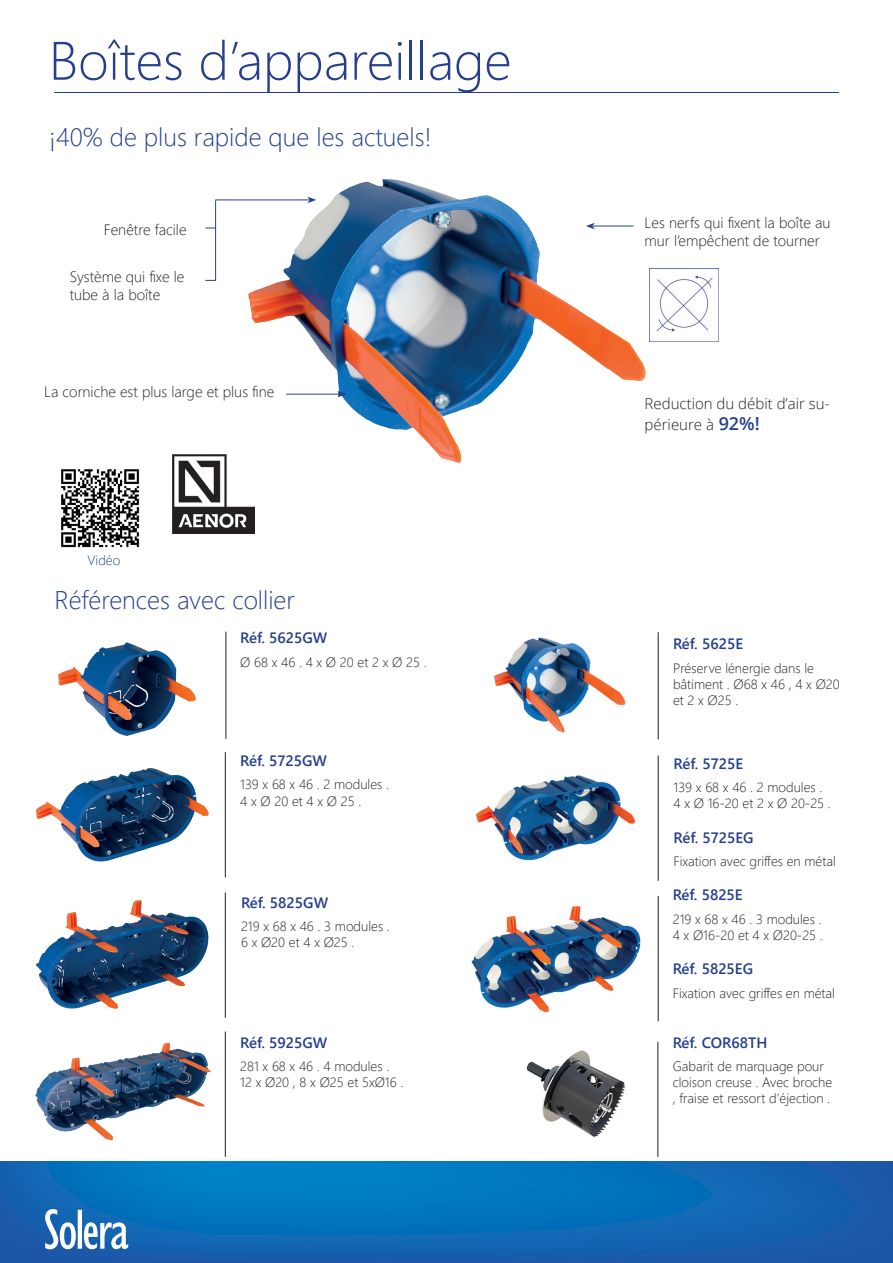
<style>
.page{position:relative;width:893px;height:1263px;background:#fff}
.page>*{position:absolute;margin:0;border:0;box-sizing:border-box;transform-origin:0 0}
.t1{font:300 54px "Segoe UI";color:#253f8e}
.t2{font:300 25.5px "Segoe UI";color:#253f8e}
.t3{font:300 15px/18px "Segoe UI";color:#231f20}
.t4{font:600 15px "Segoe UI";color:#253f8e}
.t5{font:300 15px/21.6px "Open Sans";color:#231f20}
.t6{font:300 13.5px/16.2px "Segoe UI";color:#231f20}
.t7{font:300 13.5px "Segoe UI";color:#253f8e}
.s1{font-weight:600;font-size:18px;color:#253f8e}
</style>
<div class="page">
<img style="left:0;top:1162px;width:893px;height:101px">
<img style="left:246px;top:179px;width:400px;height:284px">
<hr style="left:592px;top:226px;width:42px;height:1px;background:#253f8e">
<svg style="left:586px;top:223px;width:9px;height:6px"></svg>
<img style="left:656px;top:269px;width:63px;height:72px">
<hr style="left:286px;top:394px;width:54px;height:1px;background:#253f8e">
<svg style="left:337px;top:391px;width:9px;height:6px"></svg>
<hr style="left:215px;top:200px;width:95px;height:1px;background:#253f8e">
<svg style="left:307px;top:197px;width:9px;height:6px"></svg>
<hr style="left:215px;top:200px;width:1px;height:81px;background:#253f8e">
<img style="left:58px;top:642px;width:138px;height:94px">
<img style="left:494px;top:638px;width:131px;height:95px">
<img style="left:35px;top:900px;width:174px;height:109px">
<img style="left:471px;top:905px;width:169px;height:107px">
<img style="left:35px;top:1043px;width:175px;height:97px">
<hr style="left:226px;top:632px;width:1px;height:107px;background:#231f20">
<hr style="left:658px;top:632px;width:1px;height:107px;background:#231f20">
<hr style="left:225px;top:892px;width:1px;height:126px;background:#231f20">
<hr style="left:658px;top:896px;width:1px;height:125px;background:#231f20">
<hr style="left:225px;top:1031px;width:1px;height:126px;background:#231f20">
<svg style="left:45px;top:1209px;width:83px;height:40px"></svg>
<img style="left:35px;top:768px;width:174px;height:94px">
<img style="left:476px;top:776px;width:159px;height:85px">
<hr style="left:225px;top:752px;width:1px;height:125px;background:#231f20">
<hr style="left:658px;top:755px;width:1px;height:126px;background:#231f20">
<img style="left:526px;top:1050px;width:99px;height:87px">
<hr style="left:657px;top:1042px;width:1px;height:115px;background:#231f20">
<img style="left:172px;top:455px;width:82px;height:79px">
<hr style="left:54px;top:92px;width:785px;height:1px;background:#253f8e">
<img style="left:61px;top:469px;width:79px;height:79px">
<h1 class="t1" style="left:49px;top:17px;width:464px">Boîtes d’appareillage</h1>
<h2 class="t2" style="left:49px;top:116px;width:384px">¡40% de plus rapide que les actuels!</h2>
<p class="t3" style="left:104px;top:220px;width:84px">Fenêtre facile</p>
<p class="t3" style="left:70px;top:267px;width:116px">Système qui fixe le tube à la boîte</p>
<p class="t3" style="left:44px;top:382px;width:232px">La corniche est plus large et plus fine</p>
<p class="t7" style="left:87px;top:549px;width:34px">Vidéo</p>
<h2 class="t2" style="left:55px;top:579px;width:242px">Références avec collier</h2>
<p class="t4" style="left:240px;top:626px;width:89px">Réf. 5625GW</p>
<p class="t6" style="left:240px;top:653px;width:188px">Ø 68 x 46 . 4 x Ø 20 et 2 x Ø 25 .</p>
<p class="t4" style="left:240px;top:748px;width:88px">Réf. 5725GW</p>
<p class="t6" style="left:240px;top:776px;width:150px">139 x 68 x 46 . 2 modules .<br>4 x Ø 20 et 4 x Ø 25 .</p>
<p class="t4" style="left:241px;top:890px;width:89px">Réf. 5825GW</p>
<p class="t6" style="left:241px;top:917px;width:150px">219 x 68 x 46 . 3 modules .<br>6 x Ø20 et 4 x Ø25 .</p>
<p class="t4" style="left:240px;top:1030px;width:89px">Réf. 5925GW</p>
<p class="t6" style="left:240px;top:1057px;width:165px">281 x 68 x 46 . 4 modules .<br>12 x Ø20 , 8 x Ø25 et 5xØ16 .</p>
<p class="t3" style="left:645px;top:213px;width:187px">Les nerfs qui fixent la boîte au mur l’empêchent de tourner</p>
<p class="t5" style="left:645px;top:392px;width:186px">Reduction du débit d’air su&shy;périeure à <span class="s1">92%!</span></p>
<p class="t4" style="left:673px;top:632px;width:72px">Réf. 5625E</p>
<p class="t6" style="left:673px;top:659px;width:168px">Préserve lénergie dans le bâtiment . Ø68 x 46 , 4 x Ø20 et 2 x Ø25 .</p>
<p class="t4" style="left:673px;top:751px;width:71px">Réf. 5725E</p>
<p class="t6" style="left:673px;top:779px;width:159px">139 x 68 x 46 . 2 modules .<br>4 x Ø 16-20 et 2 x Ø 20-25 .</p>
<p class="t4" style="left:673px;top:825px;width:82px">Réf. 5725EG</p>
<p class="t6" style="left:673px;top:852px;width:164px">Fixation avec griffes en métal</p>
<p class="t4" style="left:673px;top:883px;width:71px">Réf. 5825E</p>
<p class="t6" style="left:673px;top:910px;width:152px">219 x 68 x 46 . 3 modules .<br>4 x Ø16-20 et 4 x Ø20-25 .</p>
<p class="t4" style="left:673px;top:957px;width:82px">Réf. 5825EG</p>
<p class="t6" style="left:673px;top:984px;width:164px">Fixation avec griffes en métal</p>
<p class="t4" style="left:673px;top:1030px;width:96px">Réf. COR68TH</p>
<p class="t6" style="left:673px;top:1057px;width:161px">Gabarit de marquage pour cloison creuse . Avec broche , fraise et ressort d’éjection .</p>
</div>
